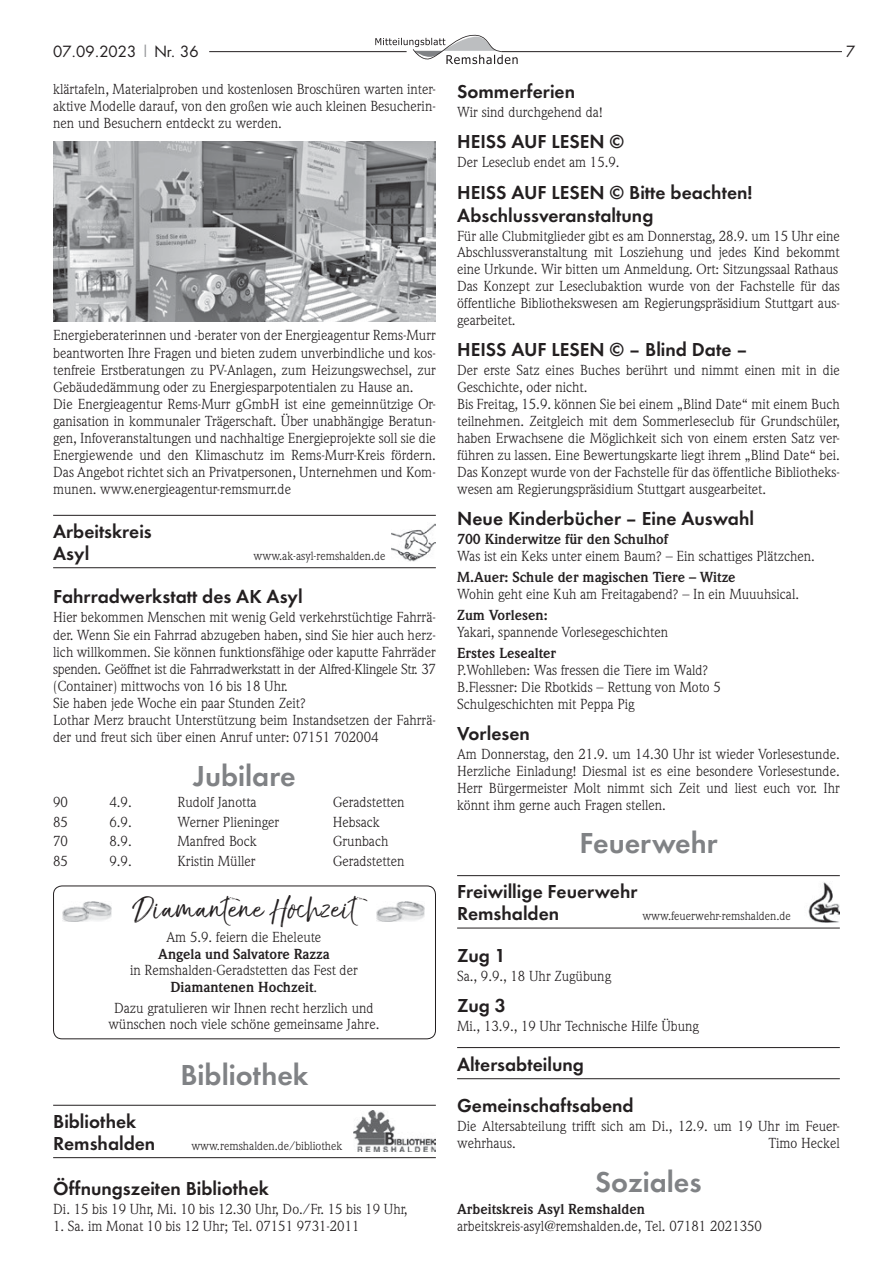
<style>
.page{position:relative;width:893px;height:1263px;background:#fff}
.page>*{position:absolute;margin:0;border:0;box-sizing:border-box;transform-origin:0 0}
.t1{font:37.5px "The Braggest Demo";letter-spacing:.02em;color:#231f20}
.t2{font:600 30px "Futura T";color:#808285}
.t3{font:600 19.5px/22.5px "Futura T";color:#231f20}
.t4{font:15px "Futura";color:#231f20}
.t5{font:14.25px/17.1px "Weidemann";color:#231f20}
.t6{font:700 14.25px "Weidemann";color:#231f20}
.t7{font:12px "Weidemann";color:#231f20}
.s1{color:#949698}
.s2{font-weight:700}
</style>
<div class="page">
<hr style="left:209px;top:51px;width:198px;height:1px;background:#231f20">
<hr style="left:501px;top:51px;width:341px;height:1px;background:#231f20">
<svg style="left:375px;top:34px;width:143px;height:30px"></svg>
<img style="left:53px;top:141px;width:383px;height:181px">
<hr style="left:53px;top:567px;width:383px;height:1px;background:#231f20">
<hr style="left:53px;top:515px;width:383px;height:1px;background:#231f20">
<img style="left:391px;top:523px;width:45px;height:38px">
<img style="left:63px;top:902px;width:48px;height:19px">
<img style="left:376px;top:902px;width:49px;height:19px">
<div style="left:53px;top:885px;width:383px;height:154px;border:1px solid #231f20;border-radius:9px"></div>
<hr style="left:53px;top:1157px;width:383px;height:1px;background:#231f20">
<hr style="left:53px;top:1105px;width:383px;height:1px;background:#231f20">
<img style="left:353px;top:1110px;width:83px;height:41px">
<hr style="left:457px;top:928px;width:383px;height:1px;background:#231f20">
<hr style="left:457px;top:875px;width:383px;height:1px;background:#231f20">
<img style="left:808px;top:882px;width:32px;height:40px">
<hr style="left:457px;top:1078px;width:383px;height:1px;background:#231f20">
<hr style="left:457px;top:1047px;width:383px;height:1px;background:#231f20">
<p class="t4" style="left:53px;top:41px;width:147px">07.09.2023 <span class="s1">|</span> Nr. 36</p>
<p class="t4" style="left:846px;top:41px;width:11px">7</p>
<p class="t5" style="left:53px;top:80px;width:384px;text-align:justify">klärtafeln, Materialproben und kostenlosen Broschüren warten inter&shy;aktive Modelle darauf, von den großen wie auch kleinen Besucherin&shy;nen und Besuchern entdeckt zu werden.</p>
<h3 class="t3" style="left:457px;top:80px;width:120px">Sommerferien</h3>
<p class="t5" style="left:457px;top:103px;width:148px">Wir sind durchgehend da!</p>
<h3 class="t3" style="left:457px;top:130px;width:169px">HEISS AUF LESEN ©</h3>
<p class="t5" style="left:457px;top:154px;width:164px">Der Leseclub endet am 15.9.</p>
<h3 class="t3" style="left:457px;top:181px;width:297px">HEISS AUF LESEN © Bitte beachten!<br>Abschlussveranstaltung</h3>
<p class="t5" style="left:457px;top:227px;width:384px;text-align:justify">Für alle Clubmitglieder gibt es am Donnerstag, 28.9. um 15 Uhr eine Abschlussveranstaltung mit Losziehung und jedes Kind bekommt eine Urkunde. Wir bitten um Anmeldung. Ort: Sitzungssaal Rathaus Das Konzept zur Leseclubaktion wurde von der Fachstelle für das öffentliche Bibliothekswesen am Regierungspräsidium Stuttgart aus&shy;gearbeitet.</p>
<h3 class="t3" style="left:457px;top:338px;width:292px">HEISS AUF LESEN © – Blind Date –</h3>
<p class="t5" style="left:457px;top:362px;width:384px">Der erste Satz eines Buches berührt und nimmt einen mit in die Geschichte, oder nicht.<br>Bis Freitag, 15.9. können Sie bei einem „Blind Date“ mit einem Buch teilnehmen. Zeitgleich mit dem Sommerleseclub für Grundschüler, haben Erwachsene die Möglichkeit sich von einem ersten Satz ver&shy;führen zu lassen. Eine Bewertungskarte liegt ihrem „Blind Date“ bei.<br>Das Konzept wurde von der Fachstelle für das öffentliche Bibliotheks&shy;wesen am Regierungspräsidium Stuttgart ausgearbeitet.</p>
<h3 class="t3" style="left:457px;top:507px;width:298px">Neue Kinderbücher – Eine Auswahl</h3>
<p class="t6" style="left:457px;top:531px;width:212px">700 Kinderwitze für den Schulhof</p>
<p class="t5" style="left:457px;top:547px;width:359px">Was ist ein Keks unter einem Baum? – Ein schattiges Plätzchen.</p>
<p class="t6" style="left:457px;top:569px;width:280px">M.Auer: Schule der magischen Tiere – Witze</p>
<p class="t5" style="left:457px;top:585px;width:343px">Wohin geht eine Kuh am Freitagabend? – In ein Muuuhsical.</p>
<p class="t6" style="left:457px;top:607px;width:92px">Zum Vorlesen:</p>
<p class="t5" style="left:457px;top:623px;width:212px">Yakari, spannende Vorlesegeschichten</p>
<p class="t6" style="left:457px;top:645px;width:101px">Erstes Lesealter</p>
<p class="t5" style="left:457px;top:661px;width:265px">P.Wohlleben: Was fressen die Tiere im Wald?<br>B.Flessner: Die Rbotkids – Rettung von Moto 5<br>Schulgeschichten mit Peppa Pig</p>
<h3 class="t3" style="left:457px;top:722px;width:74px">Vorlesen</h3>
<p class="t5" style="left:457px;top:745px;width:384px;text-align:justify">Am Donnerstag, den 21.9. um 14.30 Uhr ist wieder Vorlesestunde.<br>Herzliche Einladung! Diesmal ist es eine besondere Vorlesestunde.<br>Herr Bürgermeister Molt nimmt sich Zeit und liest euch vor. Ihr könnt ihm gerne auch Fragen stellen.</p>
<h2 class="t2" style="left:579px;top:825px;width:140px">Feuerwehr</h2>
<h3 class="t3" style="left:457px;top:879px;width:182px">Freiwillige Feuerwehr<br>Remshalden</h3>
<p class="t5" style="left:53px;top:327px;width:384px">Energieberaterinnen und -berater von der Energieagentur Rems-Murr beantworten Ihre Fragen und bieten zudem unverbindliche und kos&shy;tenfreie Erstberatungen zu PV-Anlagen, zum Heizungswechsel, zur Gebäudedämmung oder zu Energiesparpotentialen zu Hause an.<br>Die Energieagentur Rems-Murr gGmbH ist eine gemeinnützige Or&shy;ganisation in kommunaler Trägerschaft. Über unabhängige Beratun&shy;gen, Infoveranstaltungen und nachhaltige Energieprojekte soll sie die Energiewende und den Klimaschutz im Rems-Murr-Kreis fördern.<br>Das Angebot richtet sich an Privatpersonen, Unternehmen und Kom&shy;munen. www.energieagentur-remsmurr.de</p>
<h3 class="t3" style="left:53px;top:520px;width:100px">Arbeitskreis<br>Asyl</h3>
<p class="t7" style="left:254px;top:549px;width:134px">www.ak-asyl-remshalden.de</p>
<h3 class="t3" style="left:53px;top:585px;width:251px">Fahrradwerkstatt des AK Asyl</h3>
<p class="t5" style="left:53px;top:609px;width:384px">Hier bekommen Menschen mit wenig Geld verkehrstüchtige Fahrrä&shy;der. Wenn Sie ein Fahrrad abzugeben haben, sind Sie hier auch herz&shy;lich willkommen. Sie können funktionsfähige oder kaputte Fahrräder spenden. Geöffnet ist die Fahrradwerkstatt in der Alfred-Klingele Str. 37 (Container) mittwochs von 16 bis 18 Uhr.<br>Sie haben jede Woche ein paar Stunden Zeit?<br>Lothar Merz braucht Unterstützung beim Instandsetzen der Fahrrä&shy;der und freut sich über einen Anruf unter: 07151 702004</p>
<h2 class="t2" style="left:193px;top:758px;width:104px">Jubilare</h2>
<p class="t5" style="left:53px;top:794px;width:16px">90</p>
<p class="t5" style="left:109px;top:794px;width:24px">4.9.</p>
<p class="t5" style="left:178px;top:794px;width:81px">Rudolf Janotta</p>
<p class="t5" style="left:333px;top:794px;width:73px">Geradstetten</p>
<p class="t5" style="left:53px;top:813px;width:16px">85</p>
<p class="t5" style="left:109px;top:813px;width:24px">6.9.</p>
<p class="t5" style="left:178px;top:813px;width:103px">Werner Plieninger</p>
<p class="t5" style="left:333px;top:813px;width:48px">Hebsack</p>
<p class="t5" style="left:53px;top:833px;width:16px">70</p>
<p class="t5" style="left:109px;top:833px;width:24px">8.9.</p>
<p class="t5" style="left:178px;top:833px;width:81px">Manfred Bock</p>
<p class="t5" style="left:333px;top:833px;width:57px">Grunbach</p>
<p class="t5" style="left:53px;top:852px;width:16px">85</p>
<p class="t5" style="left:109px;top:852px;width:24px">9.9.</p>
<p class="t5" style="left:178px;top:852px;width:80px">Kristin Müller</p>
<p class="t5" style="left:333px;top:852px;width:73px">Geradstetten</p>
<h1 class="t1" style="left:132px;top:891px;width:225px">Diamantene Hochzeit</h1>
<p class="t5" style="left:167px;top:929px;width:156px">Am 5.9. feiern die Eheleute</p>
<p class="t6" style="left:158px;top:945px;width:173px">Angela und Salvatore Razza</p>
<p class="t5" style="left:130px;top:962px;width:229px;line-height:16.5px;text-align:center">in Remshalden-Geradstetten das Fest der<br><span class="s2">Diamantenen Hochzeit</span>.</p>
<p class="t5" style="left:108px;top:999px;width:272px;line-height:16.5px;text-align:center">Dazu gratulieren wir Ihnen recht herzlich und wünschen noch viele schöne gemeinsame Jahre.</p>
<h2 class="t2" style="left:181px;top:1057px;width:129px">Bibliothek</h2>
<h3 class="t3" style="left:53px;top:1109px;width:104px">Bibliothek<br>Remshalden</h3>
<p class="t7" style="left:642px;top:909px;width:150px">www.feuerwehr-remshalden.de</p>
<h3 class="t3" style="left:457px;top:943px;width:50px">Zug 1</h3>
<p class="t5" style="left:457px;top:967px;width:155px">Sa., 9.9., 18 Uhr Zugübung</p>
<h3 class="t3" style="left:457px;top:994px;width:50px">Zug 3</h3>
<p class="t5" style="left:457px;top:1017px;width:243px">Mi., 13.9., 19 Uhr Technische Hilfe Übung</p>
<h3 class="t3" style="left:457px;top:1043px;width:178px;line-height:41.5px">Altersabteilung<br>Gemeinschaftsabend</h3>
<p class="t5" style="left:457px;top:1118px;width:384px">Die Altersabteilung trifft sich am Di., 12.9. um 19 Uhr im Feuer&shy;wehrhaus.</p>
<p class="t5" style="left:769px;top:1134px;width:73px">Timo Heckel</p>
<p class="t7" style="left:191px;top:1139px;width:152px">www.remshalden.de/bibliothek</p>
<h3 class="t3" style="left:53px;top:1177px;width:217px">Öffnungszeiten Bibliothek</h3>
<p class="t5" style="left:53px;top:1200px;width:356px">Di. 15 bis 19 Uhr, Mi. 10 bis 12.30 Uhr, Do./Fr. 15 bis 19 Uhr,</p>
<p class="t5" style="left:53px;top:1217px;width:308px">1. Sa. im Monat 10 bis 12 Uhr; Tel. 07151 9731-2011</p>
<h2 class="t2" style="left:595px;top:1164px;width:108px">Soziales</h2>
<p class="t6" style="left:457px;top:1201px;width:189px">Arbeitskreis Asyl Remshalden</p>
<p class="t5" style="left:457px;top:1217px;width:306px">arbeitskreis-asyl@remshalden.de, Tel. 07181 2021350</p>
</div>
